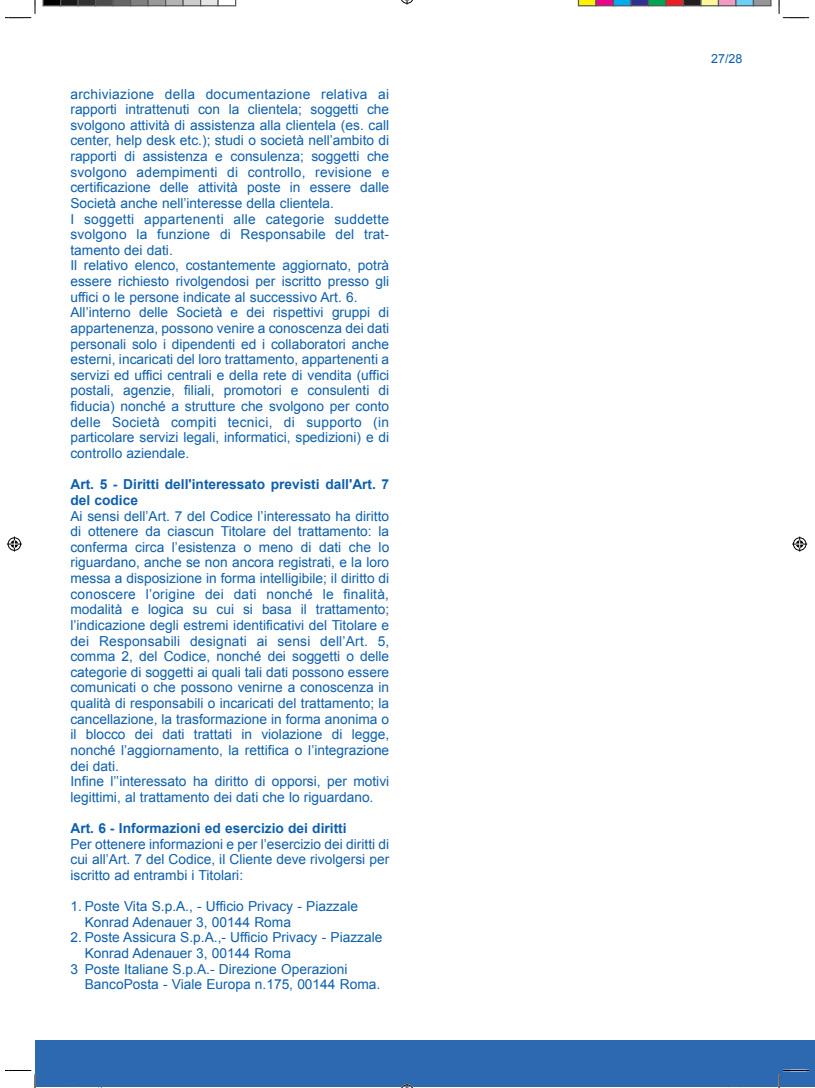
<style>
.page{position:relative;width:815px;height:1088px;background:#fff}
.page>*{position:absolute;margin:0;border:0;box-sizing:border-box;transform-origin:0 0}
.t1{font:13.75px/15.6px "Arial";color:#0d60ae}
.t2{font:700 13.75px/15.6px "Arial";color:#0d60ae}
.t3{font:12.5px "Arial";color:#0d60ae}
</style>
<div class="page">
<div style="left:35px;top:1040px;width:780px;height:46px;background:#2c69b0"></div>
<svg style="left:5px;top:0;width:31px;height:18px"></svg>
<svg style="left:5px;top:1070px;width:31px;height:18px"></svg>
<svg style="left:778px;top:0;width:31px;height:18px"></svg>
<svg style="left:778px;top:1069px;width:31px;height:19px"></svg>
<svg style="left:401px;top:0;width:12px;height:5px"></svg>
<svg style="left:400px;top:1083px;width:14px;height:5px"></svg>
<svg style="left:7px;top:536px;width:15px;height:15px"></svg>
<svg style="left:792px;top:536px;width:15px;height:15px"></svg>
<svg style="left:42px;top:0;width:194px;height:6px"></svg>
<svg style="left:578px;top:0;width:194px;height:6px"></svg>
<svg style="left:61px;top:1086px;width:21px;height:1px"></svg>
<p class="t1" style="left:70px;top:86px;width:320px">archiviazione della documentazione relativa ai rapporti intrattenuti con la clientela; soggetti che svolgono attività di assistenza alla clientela (es. call center, help desk etc.); studi o società nell’ambito di rapporti di assistenza e consulenza; soggetti che svolgono adempimenti di controllo, revisione e certificazione delle attività poste in essere dalle Società anche nell’interesse della clientela.<br>I soggetti appartenenti alle categorie suddette svolgono la funzione di Responsabile del trat&shy;tamento dei dati.<br>Il relativo elenco, costantemente aggiornato, potrà essere richiesto rivolgendosi per iscritto presso gli uffici o le persone indicate al successivo Art. 6.<br>All’interno delle Società e dei rispettivi gruppi di appartenenza, possono venire a conoscenza dei dati personali solo i dipendenti ed i collaboratori anche esterni, incaricati del loro trattamento, appartenenti a servizi ed uffici centrali e della rete di vendita (uffici postali, agenzie, filiali, promotori e consulenti di fiducia) nonché a strutture che svolgono per conto delle Società compiti tecnici, di supporto (in particolare servizi legali, informatici, spedizioni) e di controllo aziendale.</p>
<p class="t2" style="left:70px;top:476px;width:320px">Art. 5 - Diritti dell'interessato previsti dall'Art. 7 del codice</p>
<p class="t1" style="left:70px;top:508px;width:321px">Ai sensi dell’Art. 7 del Codice l’interessato ha diritto di ottenere da ciascun Titolare del trattamento: la conferma circa l’esistenza o meno di dati che lo riguardano, anche se non ancora registrati, e la loro messa a disposizione in forma intelligibile; il diritto di conoscere l’origine dei dati nonché le finalità, modalità e logica su cui si basa il trattamento; l’indicazione degli estremi identificativi del Titolare e dei Responsabili designati ai sensi dell’Art. 5, comma 2, del Codice, nonché dei soggetti o delle categorie di soggetti ai quali tali dati possono essere comunicati o che possono venirne a conoscenza in qualità di responsabili o incaricati del trattamento; la cancellazione, la trasformazione in forma anonima o il blocco dei dati trattati in violazione di legge, nonché l’aggiornamento, la rettifica o l’integrazione dei dati.<br>Infine l’’interessato ha diritto di opporsi, per motivi legittimi, al trattamento dei dati che lo riguardano.</p>
<p class="t2" style="left:70px;top:820px;width:278px">Art. 6 - Informazioni ed esercizio dei diritti</p>
<p class="t1" style="left:70px;top:836px;width:320px;text-align:justify">Per ottenere informazioni e per l’esercizio dei diritti di cui all’Art. 7 del Codice, il Cliente deve rivolgersi per iscritto ad entrambi i Titolari:</p>
<p class="t1" style="left:85px;top:898px;width:275px;text-indent:-14px">1. Poste Vita S.p.A., - Ufficio Privacy - Piazzale<br>Konrad Adenauer 3, 00144 Roma</p>
<p class="t1" style="left:71px;top:929px;width:313px">2. Poste Assicura S.p.A.,- Ufficio Privacy - Piazzale</p>
<p class="t1" style="left:85px;top:945px;width:208px">Konrad Adenauer 3, 00144 Roma</p>
<p class="t1" style="left:71px;top:961px;width:279px">3 Poste Italiane S.p.A.- Direzione Operazioni</p>
<p class="t1" style="left:85px;top:976px;width:297px">BancoPosta - Viale Europa n.175, 00144 Roma.</p>
<p class="t3" style="left:711px;top:52px;width:33px">27/28</p>
</div>
